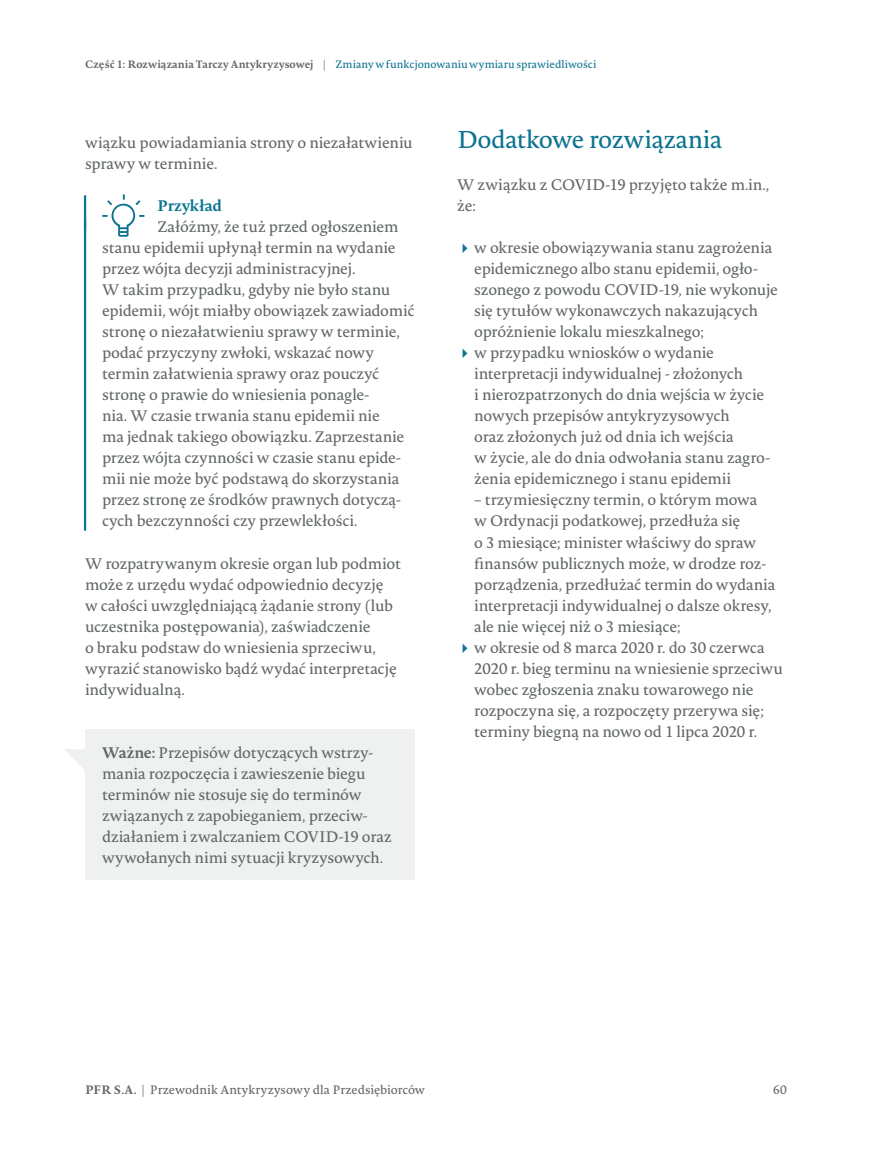
<style>
.page{position:relative;width:872px;height:1149px;background:#fff}
.page>*{position:absolute;margin:0;border:0;box-sizing:border-box;transform-origin:0 0}
.Intro{font:24px "Novel Pro";letter-spacing:-.02em;color:#0c7492}
.tekst_10_14_przykład{font:15px/21px "Novel Pro";letter-spacing:-.015em;color:#626769}
.tekst_10_14{font:15px/21px "Novel Pro";letter-spacing:-.01em;color:#626769}
.dymek{font:15px/21px "Novel Pro";letter-spacing:-.015em;color:#626769}
.śródtytuł_10_14_przy{font:700 15px "Novel Pro";letter-spacing:-.005em;color:#0c7492}
.t1{font:12px "Novel Pro";letter-spacing:-.005em;color:#626769}
.t2{font:10.5px "Novel Pro";letter-spacing:.005em;color:#0c7492}
.s1{font-weight:700;color:#626769}
.s2{color:#626769}
.s3{font-weight:700}
</style>
<div class="page">
<hr style="left:84px;top:195px;width:2px;height:33px;background:#0c7492">
<hr style="left:84px;top:220px;width:2px;height:310px;background:#0c7492">
<div style="left:85px;top:728px;width:330px;height:151px;background:#eff0f0"></div>
<svg style="left:102px;top:194px;width:43px;height:43px"></svg>
<svg style="left:64px;top:749px;width:21px;height:21px"></svg>
<p class="t2" style="left:85px;top:56px;width:513px"><span class="s1">Część 1: Rozwiązania Tarczy Antykryzysowej</span> <span class="s2">|</span> Zmiany w funkcjonowaniu wymiaru sprawiedliwości</p>
<p class="tekst_10_14" style="left:85px;top:132px;width:329px">wiązku powiadamiania strony o niezałatwieniu sprawy w terminie.</p>
<p class="śródtytuł_10_14_przy" style="left:157px;top:194px;width:66px">Przykład</p>
<p class="tekst_10_14_przykład" style="left:102px;top:216px;width:314px;text-indent:55px">Załóżmy, że tuż przed ogłoszeniem stanu epidemii upłynął termin na wydanie przez wójta decyzji administracyjnej.<br>W takim przypadku, gdyby nie było stanu epidemii, wójt miałby obowiązek zawiadomić stronę o niezałatwieniu sprawy w terminie, podać przyczyny zwłoki, wskazać nowy termin załatwienia sprawy oraz pouczyć stronę o prawie do wniesienia ponagle-<br>nia. W czasie trwania stanu epidemii nie<br>ma jednak takiego obowiązku. Zaprzestanie przez wójta czynności w czasie stanu epide&shy;mii nie może być podstawą do skorzystania przez stronę ze środków prawnych dotyczą&shy;cych bezczynności czy przewlekłości.</p>
<p class="tekst_10_14" style="left:85px;top:552px;width:317px">W rozpatrywanym okresie organ lub podmiot może z urzędu wydać odpowiednio decyzję<br>w całości uwzględniającą żądanie strony (lub uczestnika postępowania), zaświadczenie<br>o braku podstaw do wniesienia sprzeciwu, wyrazić stanowisko bądź wydać interpretację indywidualną.</p>
<p class="dymek" style="left:102px;top:741px;width:291px"><span class="s3">Ważne:</span> Przepisów dotyczących wstrzy&shy;mania rozpoczęcia i zawieszenie biegu terminów nie stosuje się do terminów związanych z zapobieganiem, przeciw&shy;działaniem i zwalczaniem COVID-19 oraz wywołanych nimi sytuacji kryzysowych.</p>
<p class="Intro" style="left:457px;top:121px;width:266px">Dodatkowe rozwiązania</p>
<p class="tekst_10_14" style="left:457px;top:174px;width:313px">W związku z COVID-19 przyjęto także m.in., że:</p>
<p class="tekst_10_14_przykład" style="left:474px;top:237px;width:305px">w okresie obowiązywania stanu zagrożenia epidemicznego albo stanu epidemii, ogło&shy;szonego z powodu COVID-19, nie wykonuje się tytułów wykonawczych nakazujących opróżnienie lokalu mieszkalnego;</p>
<p class="tekst_10_14_przykład" style="left:474px;top:342px;width:297px">w przypadku wniosków o wydanie interpretacji indywidualnej - złożonych<br>i nierozpatrzonych do dnia wejścia w życie nowych przepisów antykryzysowych<br>oraz złożonych już od dnia ich wejścia<br>w życie, ale do dnia odwołania stanu zagro&shy;żenia epidemicznego i stanu epidemii</p>
<p class="tekst_10_14_przykład" style="left:474px;top:489px;width:303px">– trzymiesięczny termin, o którym mowa<br>w Ordynacji podatkowej, przedłuża się<br>o 3 miesiące; minister właściwy do spraw finansów publicznych może, w drodze roz&shy;porządzenia, przedłużać termin do wydania interpretacji indywidualnej o dalsze okresy, ale nie więcej niż o 3 miesiące;</p>
<p class="tekst_10_14_przykład" style="left:474px;top:636px;width:310px">w okresie od 8 marca 2020 r. do 30 czerwca 2020 r. bieg terminu na wniesienie sprzeciwu wobec zgłoszenia znaku towarowego nie rozpoczyna się, a rozpoczęty przerywa się; terminy biegną na nowo od 1 lipca 2020 r.</p>
<p class="t1" style="left:85px;top:1080px;width:342px"><span class="s3">PFR S.A.</span> | Przewodnik Antykryzysowy dla Przedsiębiorców</p>
<p class="t1" style="left:773px;top:1080px;width:15px">60</p>
</div>
